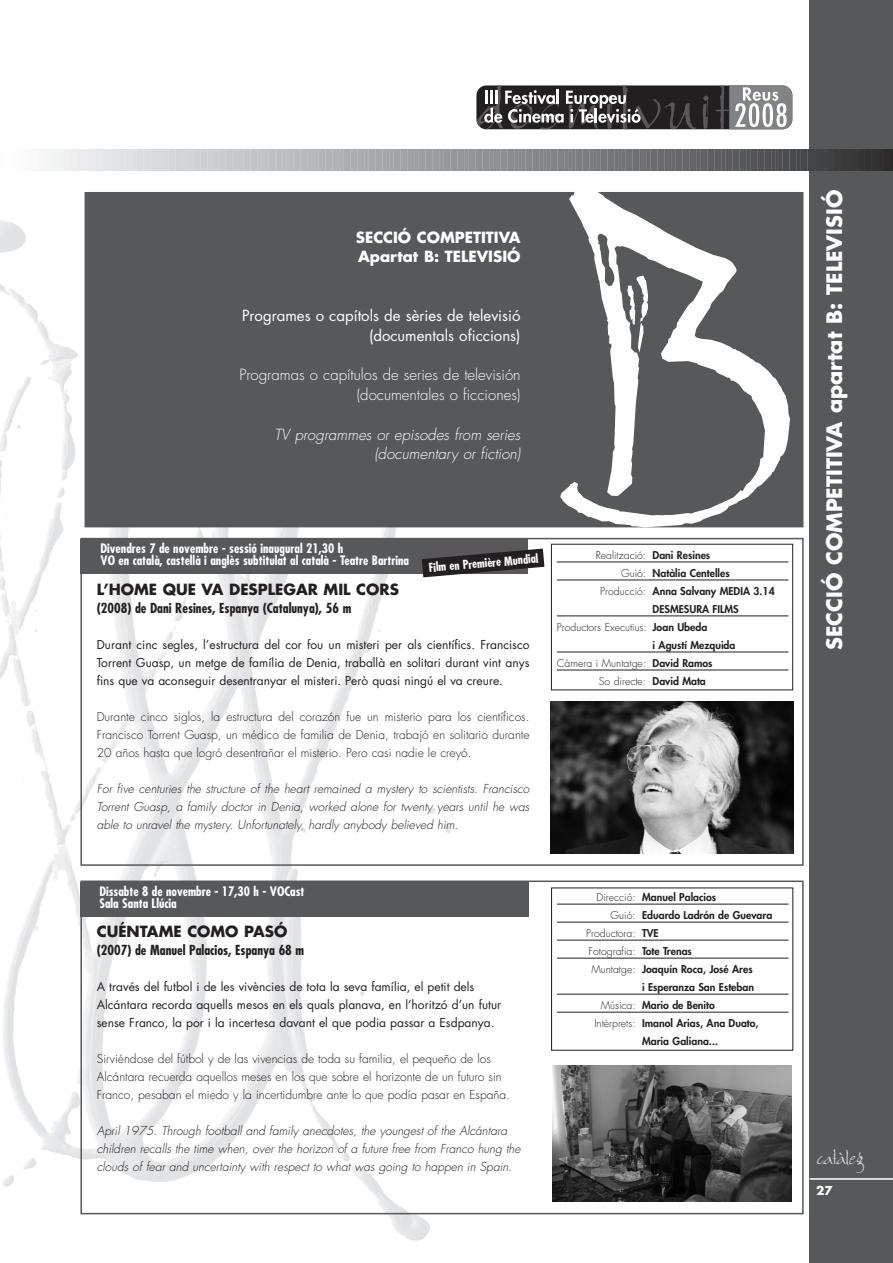
<style>
.page{position:relative;width:893px;height:1263px;background:#fff}
.page>*{position:absolute;margin:0;border:0;box-sizing:border-box;transform-origin:0 0}
.t1{font:519.3px "Bergell Let Plain";color:#fff}
.t2{font:700 20.85px "Futura LT";color:#fff}
.t3{font:19.05px "Bergell Let Plain";color:#dcdddf}
.t4{font:300 15px/19.8px "Futura LT";color:#fff;text-align:right}
.t5{font:15px/19.6px "Futura LT";color:#fff;text-align:right}
.t6{font:italic 300 15px/19.6px "Futura LT";color:#fff;text-align:right}
.t7{font:700 15px "Futura LT";color:#231f20}
.t8{font:700 15px/19.5px "Futura LT";color:#fff}
.t9{font:700 condensed 13.5px "Futura LT";color:#231f20}
.t10{font:700 condensed 12.75px/12px "Futura LT";color:#fff}
.t11{font:italic 300 12px/18px "Futura LT";color:#231f20;text-align:justify}
.t12{font:300 12px/18px "Futura LT";color:#231f20;text-align:justify}
.t13{font:12px/18px "Futura LT";color:#231f20;text-align:justify}
.t14{font:700 condensed 12px "Futura LT";color:#fff}
.t15{font:700 12px "Futura LT";color:#fff}
.t16{font:800 10.5px "Futura LT";color:#231f20}
.t17{font:300 10.5px "Futura LT";color:#231f20}
.s1{font-weight:800}
.s2{font-weight:300}
</style>
<div class="page">
<img style="left:0;top:192px;width:462px;height:1049px">
<div style="left:810px;top:0;width:83px;height:1262px;background:#57585a"></div>
<div style="left:80px;top:880px;width:723px;height:334px;border:2px solid #57585a"></div>
<img style="left:553px;top:1065px;width:239px;height:136px">
<div style="left:80px;top:538px;width:723px;height:327px;border:2px solid #57585a"></div>
<svg style="left:551px;top:543px;width:242px;height:147px"></svg>
<hr style="left:557px;top:579px;width:231px;height:1px;background:#231f20">
<hr style="left:557px;top:615px;width:231px;height:1px;background:#231f20">
<hr style="left:557px;top:651px;width:231px;height:1px;background:#231f20">
<hr style="left:557px;top:669px;width:231px;height:1px;background:#231f20">
<svg style="left:551px;top:887px;width:242px;height:164px"></svg>
<hr style="left:557px;top:921px;width:231px;height:1px;background:#231f20">
<hr style="left:557px;top:939px;width:231px;height:1px;background:#231f20">
<hr style="left:557px;top:957px;width:231px;height:1px;background:#231f20">
<hr style="left:557px;top:993px;width:231px;height:1px;background:#231f20">
<hr style="left:557px;top:1011px;width:231px;height:1px;background:#231f20">
<div style="left:80px;top:539px;width:447px;height:35px;background:#57585a"></div>
<div style="left:80px;top:882px;width:449px;height:35px;background:#57585a"></div>
<hr style="left:809px;top:1178px;width:84px;height:1px;background:#fff">
<div style="left:476px;top:85px;width:316px;height:44px;background:#231f20;border-radius:10px"></div>
<svg style="left:703px;top:95px;width:6px;height:34px"></svg>
<svg style="left:476px;top:85px;width:220px;height:44px"></svg>
<svg style="left:715px;top:85px;width:77px;height:44px;background:#8f9092"></svg>
<img style="left:551px;top:702px;width:242px;height:151px">
<svg style="left:46px;top:149px;width:847px;height:22px;background:#949598"></svg>
<div style="left:86px;top:193px;width:716px;height:333px;background:#57585a"></div>
<div style="left:85px;top:192px;width:718px;height:335px;border:2px solid #57585a"></div>
<svg style="left:422px;top:548px;width:122px;height:29px"></svg>
<p class="t8" style="left:356px;top:229px;width:166px">SECCIÓ COMPETITIVA<br>Apartat B: TELEVISIÓ</p>
<p class="t5" style="left:242px;top:307px;width:280px">Programes o capítols de sèries de televisió (documentals oficcions)</p>
<p class="t4" style="left:239px;top:366px;width:283px">Programas o capítulos de series de televisión (documentales o ficciones)</p>
<p class="t6" style="left:274px;top:425px;width:247px">TV programmes or episodes from series (documentary or fiction)</p>
<p class="t10" style="left:100px;top:543px;width:310px">Divendres 7 de novembre - sessió inaugural 21,30 h<br>VO en català, castellà i anglès subtitulat al català - Teatre Bartrina</p>
<p class="t14" style="left:428px;top:562px;width:111px;rotate:-5deg">Film en Première Mundial</p>
<p class="t7" style="left:97px;top:582px;width:304px">L’HOME QUE VA DESPLEGAR MIL CORS</p>
<p class="t9" style="left:97px;top:601px;width:256px">(2008) de Dani Resines, Espanya (Catalunya), 56 m</p>
<p class="t13" style="left:97px;top:636px;width:434px">Durant cinc segles, l’estructura del cor fou un misteri per als científics. Francisco Torrent Guasp, un metge de família de Denia, traballà en solitari durant vint anys fins que va aconseguir desentranyar el misteri. Però quasi ningú el va creure.</p>
<p class="t12" style="left:97px;top:708px;width:434px">Durante cinco siglos, la estructura del corazón fue un misterio para los científicos.<br>Francisco Torrent Guasp, un médico de familia de Denia, trabajó en solitario durante 20 años hasta que logró desentrañar el misterio. Pero casi nadie le creyó.</p>
<p class="t11" style="left:97px;top:780px;width:434px">For five centuries the structure of the heart remained a mystery to scientists. Francisco Torrent Guasp, a family doctor in Denia, worked alone for twenty years until he was able to unravel the mystery. Unfortunately, hardly anybody believed him.</p>
<h1 class="t1" style="left:555px;top:134px;width:257px">B</h1>
<p class="t17" style="left:596px;top:550px;width:116px">Realització: <span class="s1">Dani Resines</span></p>
<p class="t16" style="left:621px;top:568px;width:110px"><span class="s2">Guió:</span> Natàlia Centelles</p>
<p class="t16" style="left:600px;top:586px;width:176px"><span class="s2">Producció:</span> Anna Salvany MEDIA 3.14</p>
<p class="t16" style="left:652px;top:604px;width:88px">DESMESURA FILMS</p>
<p class="t17" style="left:557px;top:622px;width:152px">Productors Executius: <span class="s1">Joan Ubeda</span></p>
<p class="t16" style="left:652px;top:640px;width:84px">i Agustí Mezquida</p>
<p class="t17" style="left:557px;top:658px;width:157px">Càmera i Muntatge: <span class="s1">David Ramos</span></p>
<p class="t17" style="left:599px;top:676px;width:109px">So directe: <span class="s1">David Mata</span></p>
<p class="t10" style="left:99px;top:886px;width:207px">Dissabte 8 de novembre - 17,30 h - VOCast<br>Sala Santa Llúcia</p>
<p class="t7" style="left:97px;top:924px;width:192px">CUÉNTAME COMO PASÓ</p>
<p class="t9" style="left:97px;top:943px;width:209px">(2007) de Manuel Palacios, Espanya 68 m</p>
<p class="t13" style="left:97px;top:978px;width:406px;text-align:left">A través del futbol i de les vivències de tota la seva família, el petit dels<br>Alcántara recorda aquells mesos en els quals planava, en l’horitzó d’un futur sense Franco, la por i la incertesa davant el que podia passar a Esdpanya.</p>
<p class="t12" style="left:97px;top:1050px;width:414px;text-align:left">Sirviéndose del fútbol y de las vivencias de toda su familia, el pequeño de los<br>Alcántara recuerda aquellos meses en los que sobre el horizonte de un futuro sin<br>Franco, pesaban el miedo y la incertidumbre ante lo que podía pasar en España.</p>
<p class="t11" style="left:97px;top:1122px;width:425px;text-align:left">April 1975. Through football and family anecdotes, the youngest of the Alcántara children recalls the time when, over the horizon of a future free from Franco hung the clouds of fear and uncertainty with respect to what was going to happen in Spain.</p>
<p class="t16" style="left:597px;top:892px;width:121px"><span class="s2">Direcció:</span> Manuel Palacios</p>
<p class="t16" style="left:611px;top:910px;width:163px"><span class="s2">Guió:</span> Eduardo Ladrón de Guevara</p>
<p class="t17" style="left:586px;top:928px;width:74px">Productora: <span class="s1">TVE</span></p>
<p class="t17" style="left:588px;top:946px;width:105px">Fotografia: <span class="s1">Tote Trenas</span></p>
<p class="t16" style="left:591px;top:964px;width:163px"><span class="s2">Muntatge:</span> Joaquín Roca, José Ares</p>
<p class="t16" style="left:642px;top:982px;width:113px">i Esperanza San Esteban</p>
<p class="t16" style="left:601px;top:1000px;width:116px"><span class="s2">Música:</span> Mario de Benito</p>
<p class="t16" style="left:594px;top:1018px;width:166px"><span class="s2">Intèrprets:</span> Imanol Arias, Ana Duato,</p>
<p class="t16" style="left:642px;top:1036px;width:77px">Maria Galiana...</p>
<h2 class="t2" style="left:824px;top:650px;width:461px;rotate:-90deg">SECCIÓ COMPETITIVA apartat B: TELEVISIÓ</h2>
<h3 class="t3" style="left:817px;top:1149px;width:47px">catàleg</h3>
<p class="t15" style="left:816px;top:1185px;width:18px">27</p>
</div>
